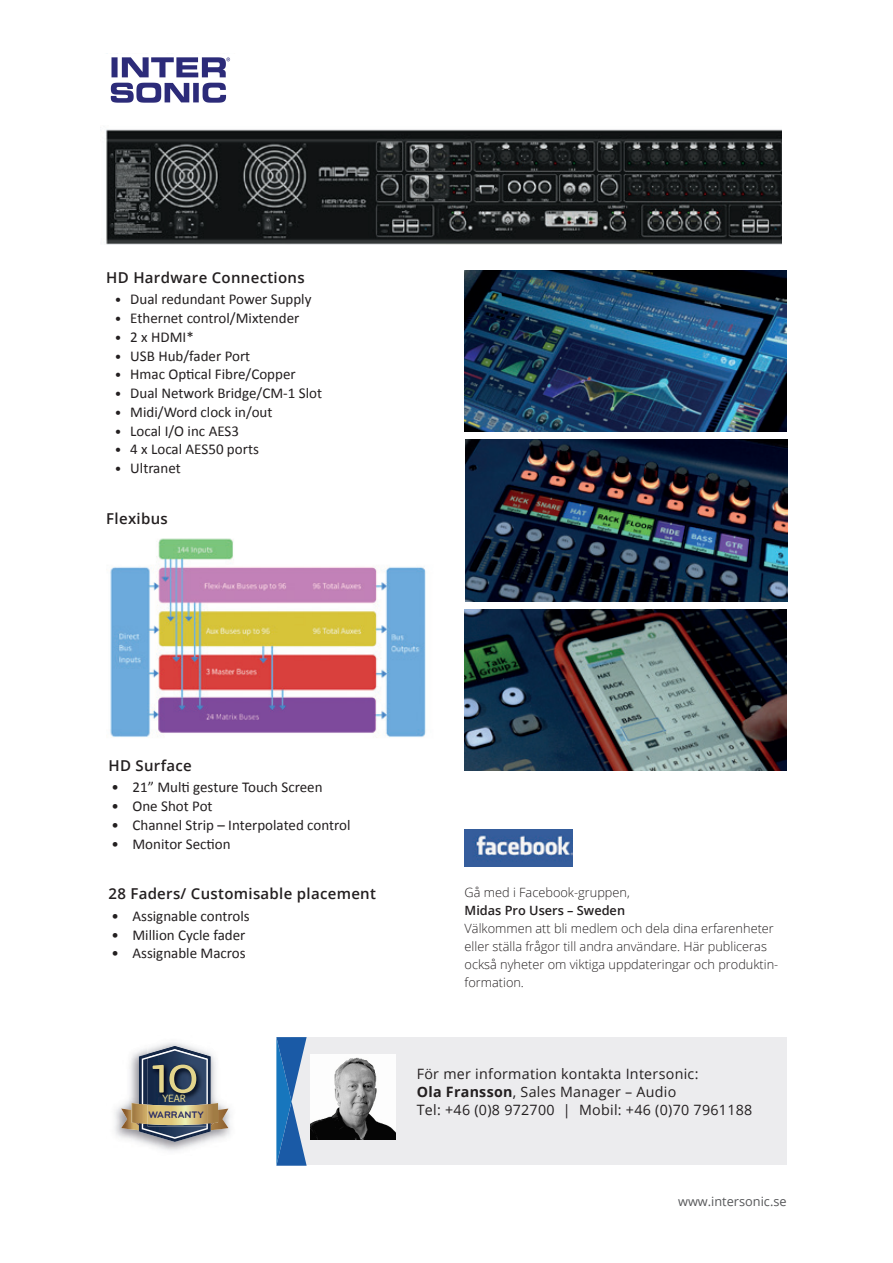
<style>
.page{position:relative;width:893px;height:1263px;background:#fff}
.page>*{position:absolute;margin:0;border:0;box-sizing:border-box;transform-origin:0 0}
.t1{font:56.25px "Alcro Sans";color:#e3d58b}
.t2{font:15px "Calibri";color:#231f20}
.t3{font:600 15px "Open Sans";letter-spacing:.02em;color:#231f20}
.t4{font:14.25px/18px "Open Sans";letter-spacing:.02em;color:#231f20}
.t5{font:300 12.75px/18px "Open Sans";color:#231f20}
.t6{font:600 12.75px "Open Sans";color:#231f20}
.t7{font:12.75px "Open Sans";color:#57585a}
.t8{font:11.25px "Alcro Sans";color:#e3d58b}
.t9{font:700 9.9px "Bryant";color:#262964}
.s1{font-size:13.5px}
.s2{font-weight:700}
</style>
<div class="page">
<div style="left:291px;top:1037px;width:496px;height:128px;background:#ececee"></div>
<img style="left:465px;top:829px;width:108px;height:38px">
<img style="left:106px;top:129px;width:676px;height:116px">
<img style="left:110px;top:538px;width:316px;height:200px">
<img style="left:465px;top:270px;width:321px;height:162px">
<img style="left:465px;top:439px;width:322px;height:162px">
<img style="left:465px;top:609px;width:322px;height:162px">
<img style="left:114px;top:1105px;width:117px;height:46px">
<svg style="left:121px;top:1048px;width:107px;height:94px"></svg>
<img style="left:148px;top:1104px;width:59px;height:22px">
<img style="left:148px;top:1046px;width:52px;height:1px">
<img style="left:148px;top:1047px;width:59px;height:2px">
<img style="left:148px;top:1049px;width:59px;height:55px">
<svg style="left:276px;top:1037px;width:31px;height:129px"></svg>
<img style="left:311px;top:1055px;width:84px;height:84px">
<img style="left:110px;top:57px;width:121px;height:46px">
<p class="t3" style="left:106px;top:267px;width:200px">HD Hardware Connections</p>
<p class="t2" style="left:115px;top:290px;width:198px"><span class="s1">•</span> Dual redundant Power Supply</p>
<p class="t2" style="left:115px;top:309px;width:186px"><span class="s1">•</span> Ethernet control/Mixtender</p>
<p class="t2" style="left:115px;top:327px;width:81px"><span class="s1">•</span> 2 x HDMI*</p>
<p class="t2" style="left:115px;top:346px;width:137px"><span class="s1">•</span> USB Hub/fader Port</p>
<p class="t2" style="left:115px;top:365px;width:182px"><span class="s1">•</span> Hmac Optical Fibre/Copper</p>
<p class="t2" style="left:115px;top:384px;width:209px"><span class="s1">•</span> Dual Network Bridge/CM-1 Slot</p>
<p class="t2" style="left:115px;top:402px;width:159px"><span class="s1">•</span> Midi/Word clock in/out</p>
<p class="t2" style="left:115px;top:421px;width:126px"><span class="s1">•</span> Local I/O inc AES3</p>
<p class="t2" style="left:115px;top:440px;width:146px"><span class="s1">•</span> 4 x Local AES50 ports</p>
<p class="t2" style="left:115px;top:459px;width:67px"><span class="s1">•</span> Ultranet</p>
<p class="t3" style="left:106px;top:508px;width:63px">Flexibus</p>
<p class="t3" style="left:108px;top:755px;width:85px">HD Surface</p>
<p class="t2" style="left:111px;top:778px;width:213px">• 21” Multi gesture Touch Screen</p>
<p class="t2" style="left:111px;top:796px;width:103px">• One Shot Pot</p>
<p class="t2" style="left:111px;top:815px;width:241px">• Channel Strip – Interpolated control</p>
<p class="t2" style="left:111px;top:834px;width:121px">• Monitor Section</p>
<p class="t3" style="left:108px;top:883px;width:269px">28 Faders/ Customisable placement</p>
<p class="t2" style="left:111px;top:906px;width:140px">• Assignable controls</p>
<p class="t2" style="left:111px;top:925px;width:136px">• Million Cycle fader</p>
<p class="t2" style="left:111px;top:944px;width:136px">• Assignable Macros</p>
<h1 class="t1" style="left:152px;top:1046px;width:48px">10</h1>
<p class="t8" style="left:162px;top:1093px;width:25px">YEAR</p>
<p class="t9" style="left:149px;top:1110px;width:57px">WARRANTY</p>
<p class="t5" style="left:465px;top:883px;width:167px">Gå med i Facebook-gruppen,</p>
<p class="t6" style="left:465px;top:901px;width:162px">Midas Pro Users – Sweden</p>
<p class="t5" style="left:465px;top:919px;width:315px">Välkommen att bli medlem och dela dina erfarenheter eller ställa frågor till andra användare. Här publiceras också nyheter om viktiga uppdateringar och produktin&shy;formation.</p>
<p class="t4" style="left:417px;top:1065px;width:337px">För mer information kontakta Intersonic:<br><span class="s2">Ola Fransson</span>, Sales Manager – Audio<br>Tel: +46 (0)8 972700 | Mobil: +46 (0)70 7961188</p>
<p class="t7" style="left:678px;top:1192px;width:110px">www.intersonic.se</p>
</div>
